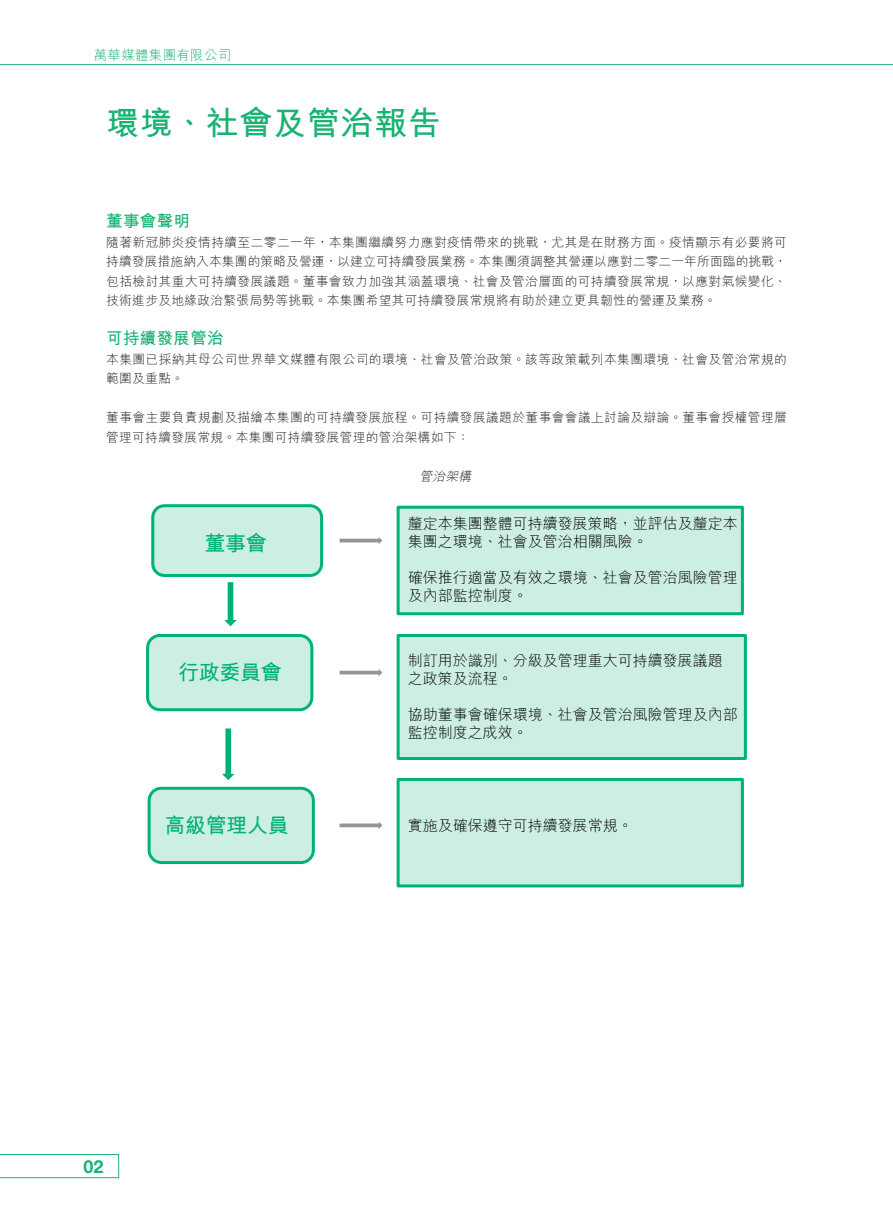
<style>
.page{position:relative;width:893px;height:1212px;background:#fff}
.page>*{position:absolute;margin:0;border:0;box-sizing:border-box;transform-origin:0 0}
.t1{font:700 33px "M Hei HK";letter-spacing:.02em;color:#19b273}
.t2{font:700 21px "M Hei HK";letter-spacing:-.015em;color:#00b274}
.t3{font:700 18px "Helvetica Neue LT Std";color:#19b273}
._01_H1{font:700 16.5px "M Hei HK";letter-spacing:.02em;color:#19b273}
.t4{font:300 15px/18px "M Hei HK";color:#000}
._50_Table_txt{font:300 13.5px "M Hei HK";letter-spacing:.02em;color:#19b273}
._00_txt{font:300 12.75px/19.5px "M Hei HK";letter-spacing:.03em;color:#231f20}
._00_txt-2{font:italic 300 12.75px "M Hei HK";color:#231f20}
</style>
<div class="page">
<hr style="left:0;top:64px;width:893px;height:1px;background:#19b273">
<svg style="left:0;top:1154px;width:119px;height:24px"></svg>
<div style="left:151px;top:506px;width:169px;height:69px;background:#cdefe3;border-radius:12px"></div>
<div style="left:148px;top:635px;width:164px;height:75px;background:#cdefe3;border-radius:12px"></div>
<div style="left:149px;top:788px;width:164px;height:74px;background:#cdefe3;border-radius:12px"></div>
<svg style="left:224px;top:582px;width:13px;height:45px"></svg>
<svg style="left:222px;top:728px;width:13px;height:52px"></svg>
<svg style="left:340px;top:537px;width:42px;height:7px"></svg>
<svg style="left:340px;top:669px;width:42px;height:7px"></svg>
<svg style="left:340px;top:822px;width:42px;height:7px"></svg>
<div style="left:151px;top:504px;width:172px;height:73px;border:3px solid #00b274;border-radius:12px"></div>
<div style="left:398px;top:507px;width:344px;height:107px;background:#cdefe3"></div>
<div style="left:397px;top:506px;width:347px;height:109px;border:3px solid #00b274"></div>
<div style="left:146px;top:634px;width:167px;height:77px;border:3px solid #00b274;border-radius:12px"></div>
<div style="left:148px;top:787px;width:167px;height:77px;border:3px solid #00b274;border-radius:12px"></div>
<div style="left:398px;top:635px;width:347px;height:123px;background:#cdefe3"></div>
<div style="left:397px;top:634px;width:350px;height:126px;border:3px solid #00b274"></div>
<div style="left:398px;top:779px;width:344px;height:107px;background:#cdefe3"></div>
<div style="left:397px;top:778px;width:347px;height:109px;border:3px solid #00b274"></div>
<p class="_50_Table_txt" style="left:94px;top:48px;width:139px">萬華媒體集團有限公司</p>
<p class="t1" style="left:106px;top:99px;width:336px">環境、社會及管治報告</p>
<p class="_01_H1" style="left:106px;top:209px;width:85px">董事會聲明</p>
<p class="_00_txt" style="left:106px;top:232px;width:682px;text-align:justify">隨著新冠肺炎疫情持續至二零二一年，本集團繼續努力應對疫情帶來的挑戰，尤其是在財務方面。疫情顯示有必要將可持續發展措施納入本集團的策略及營運，以建立可持續發展業務。本集團須調整其營運以應對二零二一年所面臨的挑戰，包括檢討其重大可持續發展議題。董事會致力加強其涵蓋環境、社會及管治層面的可持續發展常規，以應對氣候變化、技術進步及地緣政治緊張局勢等挑戰。本集團希望其可持續發展常規將有助於建立更具韌性的營運及業務。</p>
<p class="_01_H1" style="left:106px;top:326px;width:119px">可持續發展管治</p>
<p class="_00_txt" style="left:106px;top:349px;width:682px">本集團已採納其母公司世界華文媒體有限公司的環境、社會及管治政策。該等政策載列本集團環境、社會及管治常規的範圍及重點。</p>
<p class="_00_txt" style="left:106px;top:408px;width:682px">董事會主要負責規劃及描繪本集團的可持續發展旅程。可持續發展議題於董事會會議上討論及辯論。董事會授權管理層管理可持續發展常規。本集團可持續發展管理的管治架構如下：</p>
<p class="_00_txt-2" style="left:420px;top:470px;width:56px">管治架構</p>
<h2 class="t2" style="left:205px;top:528px;width:64px">董事會</h2>
<h2 class="t2" style="left:178px;top:657px;width:105px">行政委員會</h2>
<h2 class="t2" style="left:164px;top:810px;width:126px">高級管理人員</h2>
<p class="t4" style="left:408px;top:514px;width:331px">釐定本集團整體可持續發展策略，並評估及釐定本集團之環境、社會及管治相關風險。</p>
<p class="t4" style="left:408px;top:568px;width:331px">確保推行適當及有效之環境、社會及管治風險管理及內部監控制度。</p>
<p class="t4" style="left:408px;top:651px;width:316px">制訂用於識別、分級及管理重大可持續發展議題之政策及流程。</p>
<p class="t4" style="left:408px;top:705px;width:331px">協助董事會確保環境、社會及管治風險管理及內部監控制度之成效。</p>
<p class="t4" style="left:408px;top:816px;width:226px">實施及確保遵守可持續發展常規。</p>
<p class="t3" style="left:84px;top:1155px;width:22px">02</p>
</div>
